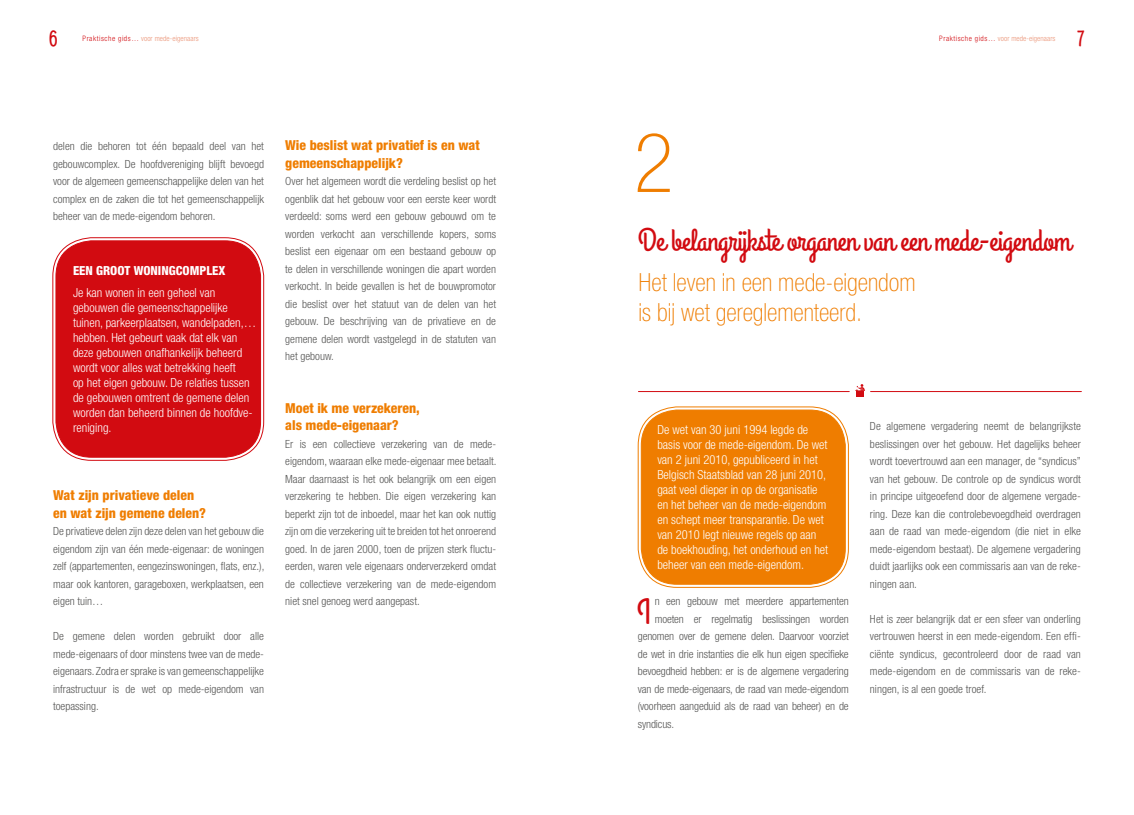
<style>
.page{position:relative;width:1134px;height:815px;background:#fff}
.page>*{position:absolute;margin:0;border:0;box-sizing:border-box;transform-origin:0 0}
.t1{font:100 condensed 82.75px "Helvetica Neue LT Std";color:#ef7d00}
.t2{font:35.62px "Grand Hotel";color:#d20b11}
.t3{font:31.25px "Grand Hotel";letter-spacing:-.02em;color:#d20b11}
.t4{font:100 condensed 25px/30px "Helvetica Neue LT Std";color:#ef7d00}
.t5{font:22.5px "Grand Hotel";color:#d20b11}
.t6{font:800 condensed 13.75px/17.5px "Helvetica Neue LT Std";color:#ef7d00}
.t7{font:300 condensed 12.5px/15px "Helvetica Neue LT Std";color:#fff}
.t8{font:800 condensed 12.5px "Helvetica Neue LT Std";color:#fff}
.t9{font:300 condensed 11.25px/17.5px "Helvetica Neue LT Std";color:#575756;text-align:justify}
.t10{font:300 condensed 7.5px "Helvetica Neue LT Std";letter-spacing:.01em;color:#eb9578}
.s1{color:#d20b11}
</style>
<div class="page">
<hr style="left:638px;top:391px;width:211px;height:1px;background:#d20b11">
<hr style="left:870px;top:391px;width:211px;height:1px;background:#d20b11">
<div style="left:53px;top:237px;width:211px;height:224px;border:1px solid #d20b11;border-radius:39px"></div>
<div style="left:55px;top:240px;width:206px;height:218px;background:#d20b11"></div>
<div style="left:638px;top:407px;width:211px;height:181px;border:1px solid #ef7d00;border-radius:39px"></div>
<div style="left:641px;top:409px;width:205px;height:176px;background:#ef7d00"></div>
<div style="left:856px;top:391px;width:8px;height:5px;background:#d20b11"></div>
<svg style="left:855px;top:384px;width:10px;height:7px"></svg>
<h3 class="t5" style="left:49px;top:25px;width:10px">6</h3>
<h3 class="t5" style="left:1077px;top:25px;width:9px">7</h3>
<p class="t10" style="left:83px;top:34px;width:118px"><span class="s1">Praktische gids…</span> voor mede-eigenaars</p>
<p class="t10" style="left:939px;top:34px;width:118px"><span class="s1">Praktische gids…</span> voor mede-eigenaars</p>
<p class="t9" style="left:53px;top:137px;width:212px">delen die behoren tot één bepaald deel van het gebouwcomplex. De hoofdvereniging blijft bevoegd voor de algemeen gemeenschappelijke delen van het complex en de zaken die tot het gemeenschappelijk beheer van de mede-eigendom behoren.</p>
<p class="t8" style="left:73px;top:263px;width:154px">EEN GROOT WONINGCOMPLEX</p>
<p class="t7" style="left:73px;top:285px;width:185px">Je kan wonen in een geheel van gebouwen die gemeenschappelijke tuinen, parkeerplaatsen, wandelpaden,… hebben. Het gebeurt vaak dat elk van deze gebouwen onafhankelijk beheerd wordt voor alles wat betrekking heeft<br>op het eigen gebouw. De relaties tussen de gebouwen omtrent de gemene delen worden dan beheerd binnen de hoofdve&shy;reniging.</p>
<p class="t6" style="left:53px;top:486px;width:155px">Wat zijn privatieve delen en wat zijn gemene delen?</p>
<p class="t9" style="left:53px;top:522px;width:213px">De privatieve delen zijn deze delen van het gebouw die eigendom zijn van één mede-eigenaar: de woningen zelf (appartementen, eengezinswoningen, flats, enz.), maar ook kantoren, garageboxen, werkplaatsen, een eigen tuin…</p>
<p class="t9" style="left:53px;top:627px;width:212px">De gemene delen worden gebruikt door alle mede-eigenaars of door minstens twee van de mede&shy;eigenaars. Zodra er sprake is van gemeenschappelijke infrastructuur is de wet op mede-eigendom van toepassing.</p>
<p class="t6" style="left:285px;top:136px;width:196px">Wie beslist wat privatief is en wat gemeenschappelijk?</p>
<p class="t9" style="left:285px;top:172px;width:212px">Over het algemeen wordt die verdeling beslist op het ogenblik dat het gebouw voor een eerste keer wordt verdeeld: soms werd een gebouw gebouwd om te worden verkocht aan verschillende kopers, soms beslist een eigenaar om een bestaand gebouw op te delen in verschillende woningen die apart worden verkocht. In beide gevallen is het de bouwpromotor die beslist over het statuut van de delen van het gebouw. De beschrijving van de privatieve en de gemene delen wordt vastgelegd in de statuten van het gebouw.</p>
<p class="t6" style="left:285px;top:399px;width:136px">Moet ik me verzekeren, als mede-eigenaar?</p>
<p class="t9" style="left:285px;top:435px;width:213px">Er is een collectieve verzekering van de mede&shy;eigendom, waaraan elke mede-eigenaar mee betaalt.<br>Maar daarnaast is het ook belangrijk om een eigen verzekering te hebben. Die eigen verzekering kan beperkt zijn tot de inboedel, maar het kan ook nuttig zijn om die verzekering uit te breiden tot het onroerend goed. In de jaren 2000, toen de prijzen sterk fluctu&shy;eerden, waren vele eigenaars onderverzekerd omdat de collectieve verzekering van de mede-eigendom niet snel genoeg werd aangepast.</p>
<h1 class="t1" style="left:634px;top:116px;width:41px">2</h1>
<h3 class="t3" style="left:638px;top:220px;width:434px">De belangrijkste organen van een mede-eigendom</h3>
<h3 class="t4" style="left:639px;top:267px;width:279px">Het leven in een mede-eigendom is bij wet gereglementeerd.</h3>
<p class="t7" style="left:657px;top:422px;width:172px">De wet van 30 juni 1994 legde de basis voor de mede-eigendom. De wet van 2 juni 2010, gepubliceerd in het Belgisch Staatsblad van 28 juni 2010, gaat veel dieper in op de organisatie en het beheer van de mede-eigendom en schept meer transparantie. De wet van 2010 legt nieuwe regels op aan de boekhouding, het onderhoud en het beheer van een mede-eigendom.</p>
<h2 class="t2" style="left:637px;top:589px;width:16px">I</h2>
<p class="t9" style="left:655px;top:592px;width:195px">n een gebouw met meerdere appartementen</p>
<p class="t9" style="left:655px;top:610px;width:195px">moeten er regelmatig beslissingen worden</p>
<p class="t9" style="left:638px;top:627px;width:212px">genomen over de gemene delen. Daarvoor voorziet</p>
<p class="t9" style="left:638px;top:645px;width:212px">de wet in drie instanties die elk hun eigen specifieke</p>
<p class="t9" style="left:638px;top:662px;width:212px">bevoegdheid hebben: er is de algemene vergadering</p>
<p class="t9" style="left:638px;top:680px;width:212px">van de mede-eigenaars, de raad van mede-eigendom</p>
<p class="t9" style="left:638px;top:697px;width:212px">(voorheen aangeduid als de raad van beheer) en de</p>
<p class="t9" style="left:638px;top:715px;width:38px">syndicus.</p>
<p class="t9" style="left:870px;top:417px;width:212px">De algemene vergadering neemt de belangrijkste beslissingen over het gebouw. Het dagelijks beheer wordt toevertrouwd aan een manager, de “syndicus” van het gebouw. De controle op de syndicus wordt in principe uitgeoefend door de algemene vergade&shy;ring. Deze kan die controlebevoegdheid overdragen aan de raad van mede-eigendom (die niet in elke mede-eigendom bestaat). De algemene vergadering duidt jaarlijks ook een commissaris aan van de reke&shy;ningen aan.</p>
<p class="t9" style="left:870px;top:610px;width:212px">Het is zeer belangrijk dat er een sfeer van onderling vertrouwen heerst in een mede-eigendom. Een effi&shy;ciënte syndicus, gecontroleerd door de raad van mede-eigendom en de commissaris van de reke&shy;ningen, is al een goede troef.</p>
</div>
